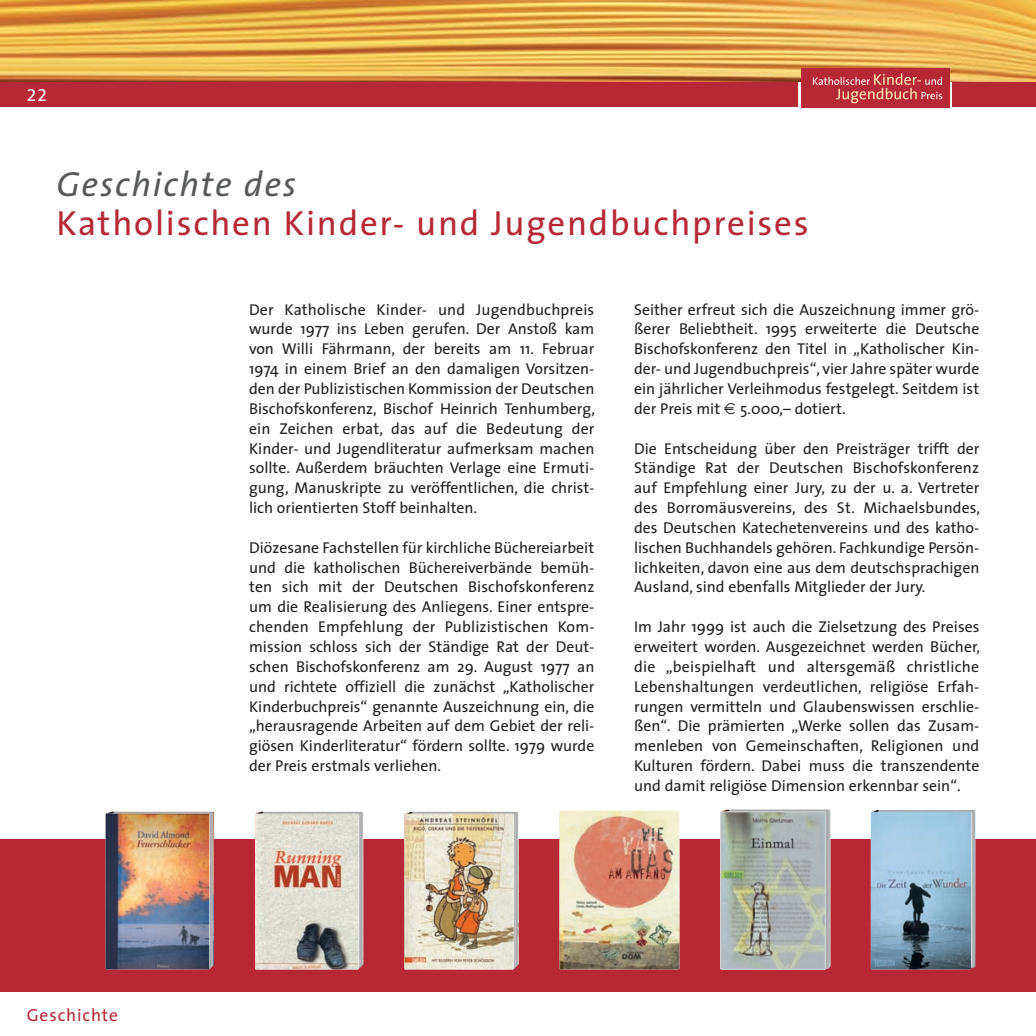
<style>
.page{position:relative;width:1036px;height:1036px;background:#fff}
.page>*{position:absolute;margin:0;border:0;box-sizing:border-box;transform-origin:0 0}
.t1{font:35px "The Sans";letter-spacing:.05em;color:#b72837}
.t2{font:italic 35px "The Sans";letter-spacing:.05em;color:#57585a}
.t3{font:17.5px "The Sans";letter-spacing:.05em;color:#b72837}
.t4{font:17.5px "The Sans Expert";color:#fff}
.t5{font:15.75px/19.8px "The Sans";color:#231f20;text-align:justify}
</style>
<div class="page">
<div style="left:0;top:839px;width:1036px;height:150px;background:#b72837"></div>
<img style="left:0;top:0;width:1036px;height:82px">
<div style="left:0;top:82px;width:1036px;height:25px;background:#b72837"></div>
<hr style="left:0;top:989px;width:1036px;height:3px;background:#b72837">
<div style="left:798px;top:82px;width:154px;height:26px;background:#fff"></div>
<div style="left:801px;top:68px;width:149px;height:39px;background:#b72837"></div>
<svg style="left:813px;top:73px;width:129px;height:30px"></svg>
<img style="left:559px;top:811px;width:120px;height:158px">
<svg style="left:105px;top:812px;width:108px;height:156px"></svg>
<img style="left:106px;top:814px;width:103px;height:155px">
<svg style="left:255px;top:812px;width:107px;height:156px"></svg>
<img style="left:255px;top:814px;width:104px;height:155px">
<svg style="left:405px;top:812px;width:112px;height:156px"></svg>
<img style="left:404px;top:814px;width:110px;height:155px">
<svg style="left:721px;top:809px;width:108px;height:160px"></svg>
<img style="left:722px;top:814px;width:101px;height:153px">
<div style="left:720px;top:812px;width:105px;height:157px;border:1px solid #d1d2d4"></div>
<svg style="left:872px;top:810px;width:102px;height:158px"></svg>
<img style="left:871px;top:812px;width:100px;height:157px">
<p class="t4" style="left:27px;top:81px;width:22px">22</p>
<h1 class="t2" style="left:57px;top:155px;width:241px">Geschichte des</h1>
<h1 class="t1" style="left:57px;top:194px;width:753px">Katholischen Kinder- und Jugendbuchpreises</h1>
<p class="t5" style="left:249px;top:299px;width:348px">Der Katholische Kinder- und Jugendbuchpreis wurde 1977 ins Leben gerufen. Der Anstoß kam von Willi Fährmann, der bereits am 11. Februar 1974 in einem Brief an den damaligen Vorsitzen&shy;den der Publizistischen Kommission der Deutschen Bischofskonferenz, Bischof Heinrich Tenhumberg, ein Zeichen erbat, das auf die Bedeutung der Kinder- und Jugendliteratur aufmerksam machen sollte. Außerdem bräuchten Verlage eine Ermuti&shy;gung, Manuskripte zu veröffentlichen, die christ&shy;lich orientierten Stoff beinhalten.</p>
<p class="t5" style="left:249px;top:537px;width:347px">Diözesane Fachstellen für kirchliche Büchereiarbeit und die katholischen Büchereiverbände bemüh&shy;ten sich mit der Deutschen Bischofs konferenz um die Realisierung des Anliegens. Einer entspre&shy;chenden Empfehlung der Publizistischen Kom&shy;mission schloss sich der Ständige Rat der Deut&shy;schen Bischofskonferenz am 29. August 1977 an und richtete offiziell die zunächst „Katholischer Kinder buchpreis“ genannte Auszeichnung ein, die „heraus ragende Arbeiten auf dem Gebiet der reli&shy;giösen Kinderliteratur“ fördern sollte. 1979 wurde der Preis erstmals verliehen.</p>
<p class="t5" style="left:634px;top:299px;width:347px">Seither erfreut sich die Auszeichnung immer grö&shy;ßerer Beliebtheit. 1995 erweiterte die Deutsche Bischofskonferenz den Titel in „Katholischer Kin&shy;der- und Jugendbuchpreis“, vier Jahre später wurde ein jährlicher Verleihmodus festgelegt. Seitdem ist der Preis mit</p>
<p class="t5" style="left:740px;top:398px;width:107px">5.000,– dotiert.</p>
<p class="t5" style="left:634px;top:438px;width:347px">Die Entscheidung über den Preisträger trifft der Ständige Rat der Deutschen Bischofskonferenz auf Empfehlung einer Jury, zu der u. a. Vertreter des Borromäusvereins, des St. Michaelsbundes, des Deutschen Katechetenvereins und des katho&shy;lischen Buchhandels gehören. Fachkundige Persön&shy;lichkeiten, davon eine aus dem deutschsprachigen Ausland, sind ebenfalls Mitglieder der Jury.</p>
<p class="t5" style="left:634px;top:616px;width:348px">Im Jahr 1999 ist auch die Zielsetzung des Preises er wei tert worden. Ausgezeichnet werden Bücher, die „beispielhaft und altersgemäß christliche Lebenshaltungen verdeutlichen, religiöse Erfah&shy;rungen vermitteln und Glaubenswissen erschlie&shy;ßen“. Die prämierten „Werke sollen das Zusam&shy;men leben von Gemeinschaften, Religionen und Kulturen fördern. Dabei muss die transzendente und damit religiöse Dimension erkennbar sein“.</p>
<p class="t3" style="left:27px;top:1000px;width:93px">Geschichte</p>
</div>
